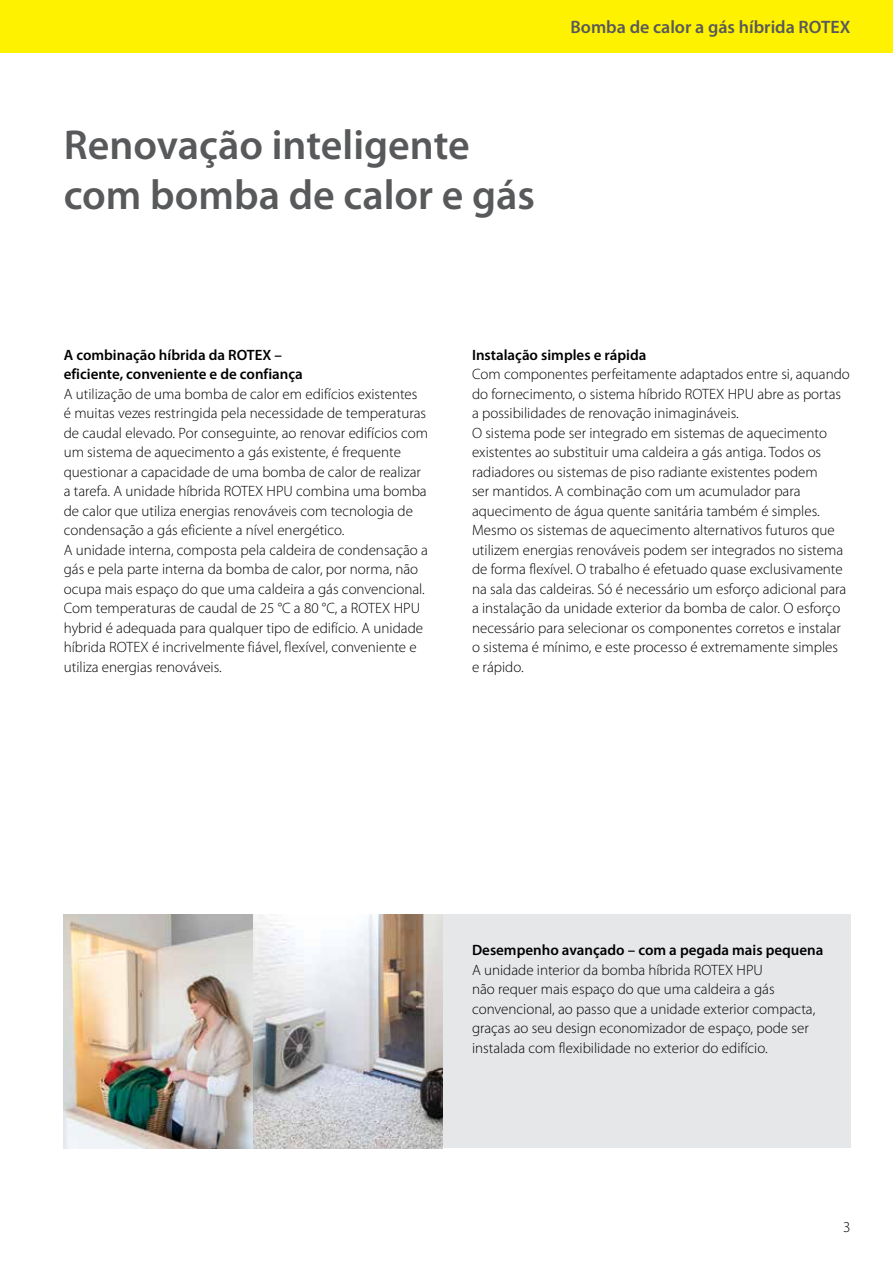
<style>
.page{position:relative;width:893px;height:1263px;background:#fff}
.page>*{position:absolute;margin:0;border:0;box-sizing:border-box;transform-origin:0 0}
.t1{font:600 42px/50.4px "Myriad Pro";color:#58595b}
.t2{font:600 18px "Myriad Pro";color:#58595b}
.t3{font:300 15px/19.5px "Myriad Pro";color:#000}
.t4{font:600 15px/19.5px "Myriad Pro";color:#000}
</style>
<div class="page">
<div style="left:0;top:0;width:893px;height:53px;background:#fff200"></div>
<div style="left:64px;top:914px;width:786px;height:234px;background:#e6e7e8"></div>
<img style="left:63px;top:914px;width:189px;height:234px">
<img style="left:254px;top:914px;width:188px;height:234px">
<h1 class="t1" style="left:64px;top:119px;width:473px">Renovação inteligente com bomba de calor e gás</h1>
<p class="t2" style="left:570px;top:16px;width:282px">Bomba de calor a gás híbrida ROTEX</p>
<p class="t4" style="left:64px;top:345px;width:241px">A combinação híbrida da ROTEX – eficiente, conveniente e de confiança</p>
<p class="t3" style="left:64px;top:384px;width:366px">A utilização de uma bomba de calor em edifícios existentes é muitas vezes restringida pela necessidade de temperaturas de caudal elevado. Por conseguinte, ao renovar edifícios com um sistema de aquecimento a gás existente, é frequente questionar a capacidade de uma bomba de calor de realizar a tarefa. A unidade híbrida ROTEX HPU combina uma bomba de calor que utiliza energias renováveis com tecnologia de condensação a gás eficiente a nível energético.<br>A unidade interna, composta pela caldeira de condensação a gás e pela parte interna da bomba de calor, por norma, não ocupa mais espaço do que uma caldeira a gás convencional.<br>Com temperaturas de caudal de 25 °C a 80 °C, a ROTEX HPU hybrid é adequada para qualquer tipo de edifício. A unidade híbrida ROTEX é incrivelmente fiável, flexível, conveniente e utiliza energias renováveis.</p>
<p class="t4" style="left:472px;top:345px;width:176px">Instalação simples e rápida</p>
<p class="t3" style="left:472px;top:365px;width:379px">Com componentes perfeitamente adaptados entre si, aquando do fornecimento, o sistema híbrido ROTEX HPU abre as portas a possibilidades de renovação inimagináveis.<br>O sistema pode ser integrado em sistemas de aquecimento existentes ao substituir uma caldeira a gás antiga. Todos os radiadores ou sistemas de piso radiante existentes podem<br>ser mantidos. A combinação com um acumulador para aquecimento de água quente sanitária também é simples.<br>Mesmo os sistemas de aquecimento alternativos futuros que utilizem energias renováveis podem ser integrados no sistema de forma flexível. O trabalho é efetuado quase exclusivamente na sala das caldeiras. Só é necessário um esforço adicional para a instalação da unidade exterior da bomba de calor. O esforço necessário para selecionar os componentes corretos e instalar o sistema é mínimo, e este processo é extremamente simples<br>e rápido.</p>
<p class="t4" style="left:472px;top:940px;width:353px">Desempenho avançado – com a pegada mais pequena</p>
<p class="t3" style="left:472px;top:960px;width:345px">A unidade interior da bomba híbrida ROTEX HPU<br>não requer mais espaço do que uma caldeira a gás convencional, ao passo que a unidade exterior compacta, graças ao seu design economizador de espaço, pode ser instalada com flexibilidade no exterior do edifício.</p>
<p class="t3" style="left:843px;top:1217px;width:9px">3</p>
</div>
